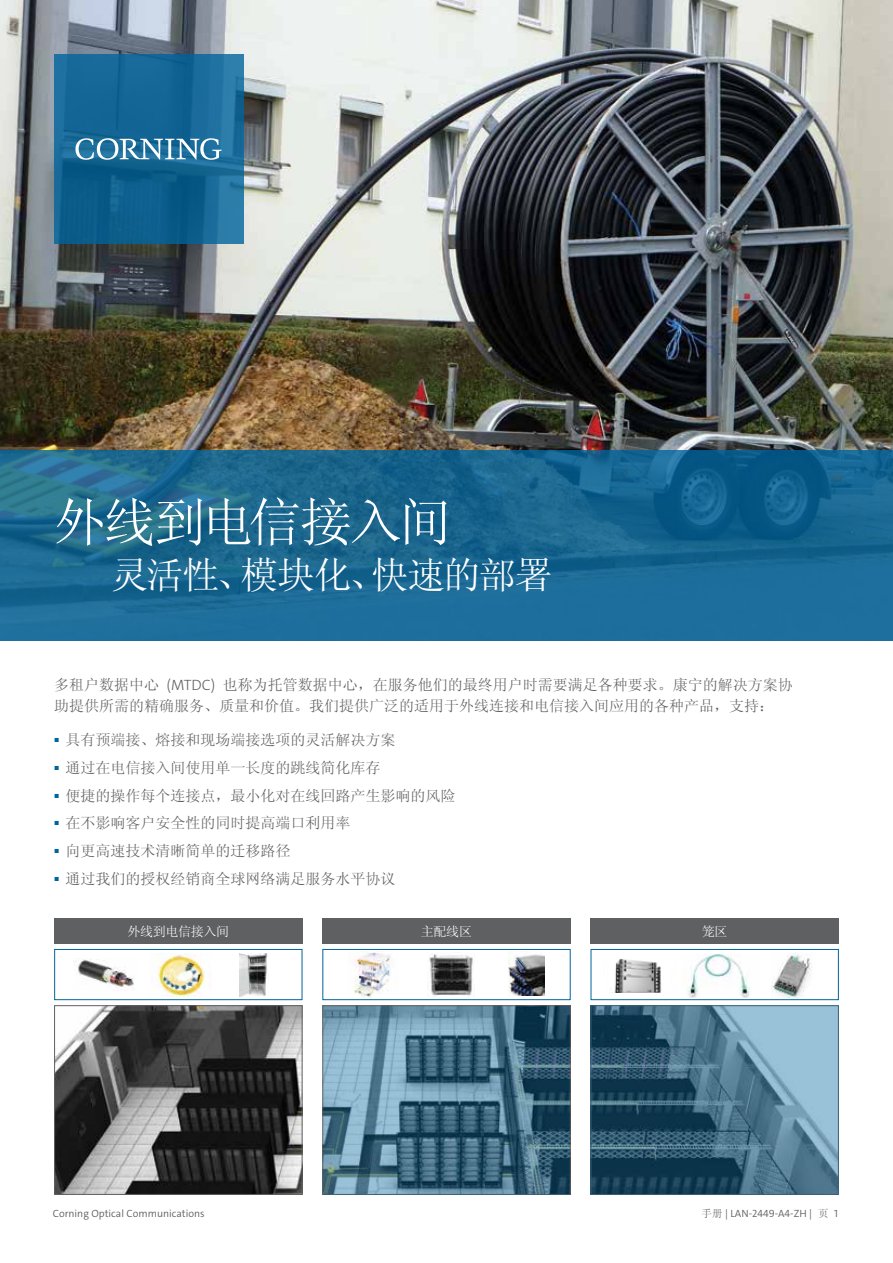
<style>
.page{position:relative;width:893px;height:1263px;background:#fff}
.page>*{position:absolute;margin:0;border:0;box-sizing:border-box;transform-origin:0 0}
.t1{font:52.5px "Sim Sun";letter-spacing:-.055em;color:#fff}
.t2{font:37.5px "Sim Sun";letter-spacing:-.035em;color:#fff}
.t3{font:15px/21px "Sim Sun";color:#5f6062}
.t4{font:13.05px "Sim Sun";letter-spacing:-.03em;color:#fff}
.t5{font:300 10.5px "The Sans C4 s";color:#5f6062}
.t6{font:200 6px "The Sans C4 s";color:#00649d}
.s1{font-family:"The Sans C4 s";font-weight:300}
.s2{font-family:"Sim Sun";font-weight:400}
</style>
<div class="page">
<img style="left:771px;top:953px;width:42px;height:45px">
<img style="left:687px;top:954px;width:63px;height:44px">
<img style="left:611px;top:959px;width:51px;height:33px">
<img style="left:75px;top:958px;width:59px;height:31px">
<img style="left:240px;top:954px;width:28px;height:43px">
<img style="left:152px;top:953px;width:57px;height:44px">
<img style="left:348px;top:952px;width:43px;height:46px">
<img style="left:429px;top:954px;width:46px;height:42px">
<img style="left:508px;top:951px;width:37px;height:44px">
<img style="left:0;top:0;width:893px;height:450px">
<svg style="left:0;top:450px;width:893px;height:190px;background:#1a6892"></svg>
<img style="left:56px;top:1007px;width:244px;height:186px">
<div style="left:54px;top:1005px;width:248px;height:190px;border:1px solid #5f6062"></div>
<div style="left:54px;top:949px;width:248px;height:51px;border:1px solid #00649d"></div>
<div style="left:54px;top:918px;width:248px;height:26px;background:#5f6062"></div>
<div style="left:590px;top:949px;width:249px;height:51px;border:1px solid #00649d"></div>
<div style="left:590px;top:918px;width:249px;height:26px;background:#5f6062"></div>
<div style="left:322px;top:949px;width:249px;height:51px;border:1px solid #00649d"></div>
<div style="left:322px;top:918px;width:249px;height:26px;background:#5f6062"></div>
<svg style="left:590px;top:1005px;width:249px;height:190px;background:#497187"></svg>
<svg style="left:323px;top:1006px;width:247px;height:188px;background:#4f768c"></svg>
<svg style="left:54px;top:54px;width:189px;height:190px;background:#146594"></svg>
<svg style="left:75px;top:138px;width:147px;height:22px"></svg>
<h1 class="t1" style="left:54px;top:495px;width:399px">外线到电信接入间</h1>
<h2 class="t2" style="left:111px;top:556px;width:443px">灵活性、模块化、快速的部署</h2>
<p class="t3" style="left:54px;top:674px;width:740px">多租户数据中心 <span class="s1">(MTDC)</span> 也称为托管数据中心，在服务他们的最终用户时需要满足各种要求。康宁的解决方案协助提供所需的精确服务、质量和价值。我们提供广泛的适用于外线连接和电信接入间应用的各种产品，支持：</p>
<p class="t6" style="left:54px;top:736px;width:7px">◼</p>
<p class="t3" style="left:65px;top:729px;width:331px">具有预端接、熔接和现场端接选项的灵活解决方案</p>
<p class="t6" style="left:54px;top:764px;width:7px">◼</p>
<p class="t3" style="left:65px;top:757px;width:316px">通过在电信接入间使用单一长度的跳线简化库存</p>
<p class="t6" style="left:54px;top:792px;width:7px">◼</p>
<p class="t3" style="left:65px;top:785px;width:391px">便捷的操作每个连接点，最小化对在线回路产生影响的风险</p>
<p class="t6" style="left:54px;top:819px;width:7px">◼</p>
<p class="t3" style="left:65px;top:812px;width:286px">在不影响客户安全性的同时提高端口利用率</p>
<p class="t6" style="left:54px;top:847px;width:7px">◼</p>
<p class="t3" style="left:65px;top:840px;width:226px">向更高速技术清晰简单的迁移路径</p>
<p class="t6" style="left:54px;top:875px;width:7px">◼</p>
<p class="t3" style="left:65px;top:868px;width:331px">通过我们的授权经销商全球网络满足服务水平协议</p>
<p class="t4" style="left:127px;top:924px;width:103px">外线到电信接入间</p>
<p class="t4" style="left:421px;top:924px;width:53px">主配线区</p>
<p class="t4" style="left:702px;top:924px;width:27px">笼区</p>
<p class="t5" style="left:53px;top:1207px;width:153px">Corning Optical Communications</p>
<p class="t5" style="left:701px;top:1207px;width:138px"><span class="s2">手册</span> | LAN-2449-A4-ZH | <span class="s2">页</span> 1</p>
</div>
